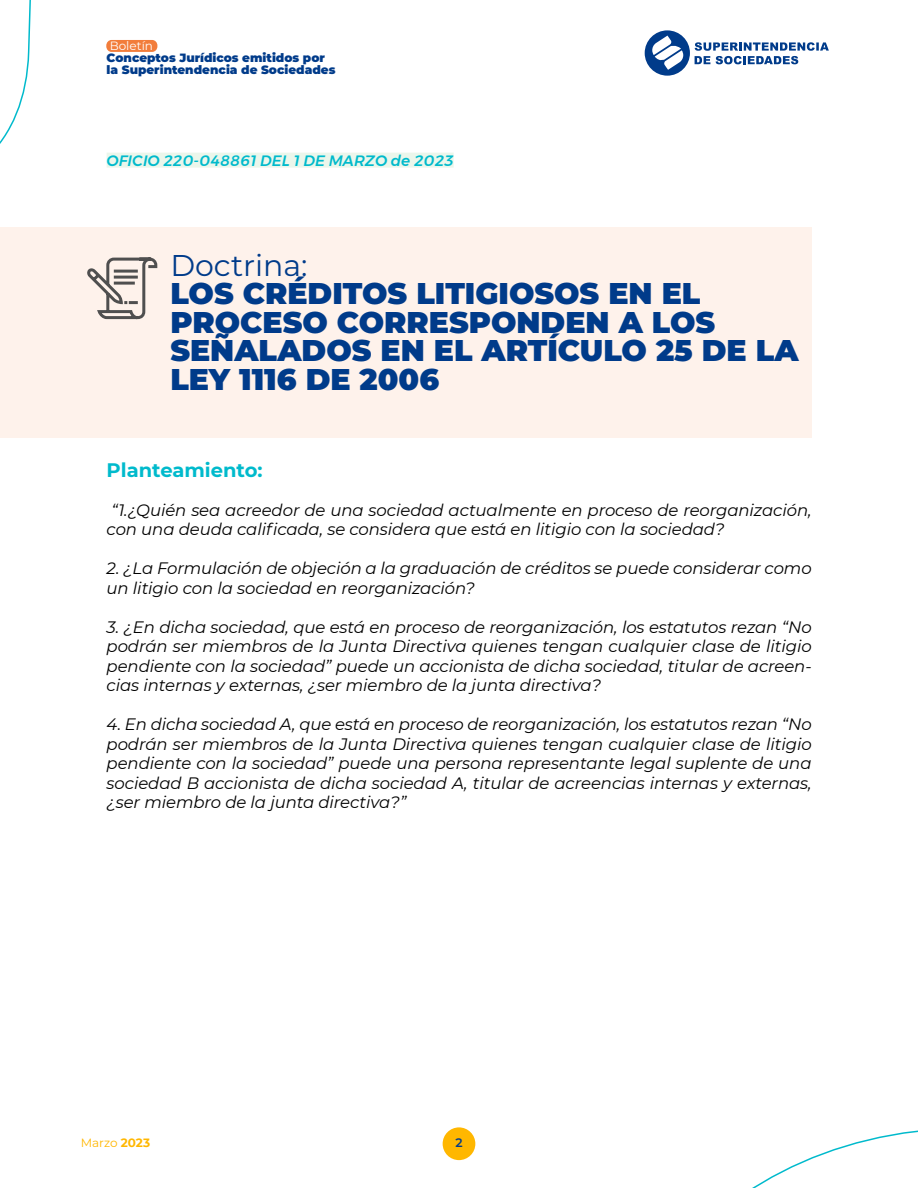
<style>
.page{position:relative;width:918px;height:1188px;background:#fff}
.page>*{position:absolute;margin:0;border:0;box-sizing:border-box;transform-origin:0 0}
.t1{font:900 30px/28.5px "Montserrat";color:#003b8a}
.t2{font:30px "Montserrat";color:#003b8a}
.t3{font:700 19.5px "Montserrat";color:#00bacc}
.t4{font:italic 16.5px/19.5px "Montserrat";letter-spacing:-.005em;color:#000}
.t5{font:italic 500 15px "Montserrat";color:#00bacc}
.t6{font:600 12.3px "Montserrat";color:#003b8a}
.t7{font:900 12px/12px "Montserrat";color:#003b8a}
.t8{font:12px "Montserrat";color:#ffb700}
.t9{font:12px "Montserrat";color:#fff}
.s1{font-weight:700}
</style>
<div class="page">
<div style="left:106px;top:40px;width:51px;height:12px;background:#f27d3b;border-radius:5px"></div>
<svg style="left:752px;top:1130px;width:166px;height:58px"></svg>
<div style="left:443px;top:1127px;width:32px;height:33px;background:#ffb700;border-radius:50%"></div>
<svg style="left:0;top:0;width:31px;height:144px"></svg>
<svg style="left:645px;top:30px;width:184px;height:46px"></svg>
<div style="left:0;top:227px;width:812px;height:211px;background:#fef2eb"></div>
<svg style="left:87px;top:257px;width:71px;height:63px"></svg>
<div style="left:107px;top:153px;width:347px;height:15px;background:#ebf6eb"></div>
<p class="t9" style="left:110px;top:37px;width:45px">Boletín</p>
<p class="t7" style="left:107px;top:51px;width:230px">Conceptos Jurídicos emitidos por la Superintendencia de Sociedades</p>
<p class="t5" style="left:107px;top:149px;width:349px">OFICIO 220-048861 DEL 1 DE MARZO de 2023</p>
<h1 class="t2" style="left:170px;top:244px;width:139px">Doctrina:</h1>
<h1 class="t1" style="left:170px;top:277px;width:630px">LOS CRÉDITOS LITIGIOSOS EN EL<br>PROCESO CORRESPONDEN A LOS<br>SEÑALADOS EN EL ARTÍCULO 25 DE LA<br>LEY 1116 DE 2006</h1>
<p class="t3" style="left:107px;top:456px;width:157px">Planteamiento:</p>
<p class="t4" style="left:107px;top:500px;width:707px;text-indent:5px">“1.¿Quién sea acreedor de una sociedad actualmente en proceso de reorganización, con una deuda calificada, se considera que está en litigio con la sociedad?</p>
<p class="t4" style="left:107px;top:558px;width:707px">2. ¿La Formulación de objeción a la graduación de créditos se puede considerar como un litigio con la sociedad en reorganización?</p>
<p class="t4" style="left:107px;top:617px;width:707px;text-align:justify">3. ¿En dicha sociedad, que está en proceso de reorganización, los estatutos rezan “No podrán ser miembros de la Junta Directiva quienes tengan cualquier clase de litigio pendiente con la sociedad” puede un accionista de dicha sociedad, titular de acreen&shy;cias internas y externas, ¿ser miembro de la junta directiva?</p>
<p class="t4" style="left:107px;top:714px;width:707px;text-align:justify">4. En dicha sociedad A, que está en proceso de reorganización, los estatutos rezan “No podrán ser miembros de la Junta Directiva quienes tengan cualquier clase de litigio pendiente con la sociedad” puede una persona representante legal suplente de una sociedad B accionista de dicha sociedad A, titular de acreencias internas y externas, ¿ser miembro de la junta directiva?”</p>
<p class="t8" style="left:81px;top:1135px;width:71px">Marzo <span class="s1">2023</span></p>
<p class="t6" style="left:455px;top:1134px;width:9px">2</p>
</div>
